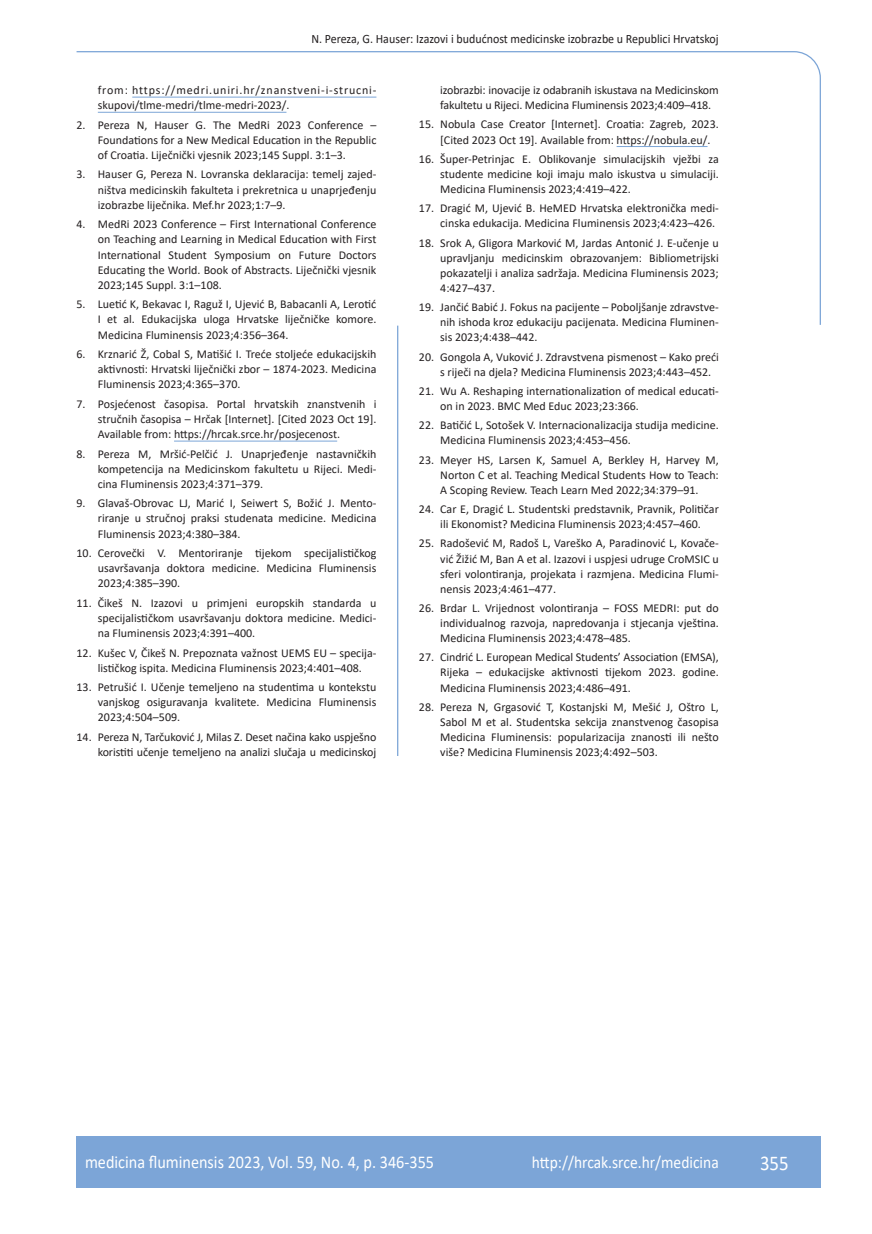
<style>
.page{position:relative;width:872px;height:1234px;background:#fff}
.page>*{position:absolute;margin:0;border:0;box-sizing:border-box;transform-origin:0 0}
.t1{font:21px "Calibri";color:#fff;scale:.9 1}
.t2{font:18px "Calibri";color:#fff;scale:.9 1}
.t3{font:17.25px "Calibri";color:#fff;scale:.9 1}
.glava{font:12.75px "Calibri";color:#231f20;scale:.94 1}
.literatura{font:12px/15.1px "Calibri";color:#231f20;text-align:justify}
.literatura-2{font:12px/15.1px "Calibri";letter-spacing:.055em;color:#231f20}
</style>
<div class="page">
<svg style="left:76px;top:51px;width:745px;height:275px"></svg>
<hr style="left:397px;top:325px;width:1px;height:430px;background:#7ca5d7">
<div style="left:77px;top:1135px;width:744px;height:51px;background:#7ca5d7"></div>
<hr style="left:132px;top:97px;width:244px;height:1px;background:#7ca5d7">
<hr style="left:98px;top:112px;width:188px;height:1px;background:#7ca5d7">
<hr style="left:174px;top:440px;width:163px;height:1px;background:#7ca5d7">
<hr style="left:616px;top:146px;width:91px;height:1px;background:#7ca5d7">
<p class="glava" style="left:311px;top:29px;width:435px">N. Pereza, G. Hauser: Izazovi i budućnost medicinske izobrazbe u Republici Hrvatskoj</p>
<p class="literatura-2" style="left:98px;top:82px;width:280px">from: https://medri.uniri.hr/znanstveni-i-strucni&shy;skupovi/tlme-medri/tlme-medri-2023/.</p>
<p class="literatura" style="left:98px;top:117px;width:280px;text-indent:-21px">2. Pereza N, Hauser G. The MedRi 2023 Conference – Foundations for a New Medical Education in the Republic of Croatia. Liječnički vjesnik 2023;145 Suppl. 3:1–3.</p>
<p class="literatura" style="left:98px;top:166px;width:280px;text-indent:-21px">3. Hauser G, Pereza N. Lovranska deklaracija: temelj zajed&shy;ništva medicinskih fakulteta i prekretnica u unaprjeđenju izobrazbe liječnika. Mef.hr 2023;1:7–9.</p>
<p class="literatura" style="left:98px;top:216px;width:280px;text-indent:-21px">4. MedRi 2023 Conference – First International Conference on Teaching and Learning in Medical Education with First International Student Symposium on Future Doctors Educating the World. Book of Abstracts. Liječnički vjesnik 2023;145 Suppl. 3:1–108.</p>
<p class="literatura" style="left:98px;top:296px;width:280px;text-indent:-21px">5. Luetić K, Bekavac I, Raguž I, Ujević B, Babacanli A, Lerotić I et al. Edukacijska uloga Hrvatske liječničke komore.<br>Medicina Fluminensis 2023;4:356–364.</p>
<p class="literatura" style="left:98px;top:346px;width:280px;text-indent:-21px">6. Krznarić Ž, Cobal S, Matišić I. Treće stoljeće edukacijskih aktivnosti: Hrvatski liječnički zbor – 1874-2023. Medicina Fluminensis 2023;4:365–370.</p>
<p class="literatura" style="left:98px;top:396px;width:280px;text-indent:-21px">7. Posjećenost časopisa. Portal hrvatskih znanstvenih i stručnih časopisa – Hrčak [Internet]. [Cited 2023 Oct 19].<br>Available from: https://hrcak.srce.hr/posjecenost.</p>
<p class="literatura" style="left:98px;top:445px;width:280px;text-indent:-21px">8. Pereza M, Mršić-Pelčić J. Unaprjeđenje nastavničkih kompetencija na Medicinskom fakultetu u Rijeci. Medi&shy;cina Fluminensis 2023;4:371–379.</p>
<p class="literatura" style="left:98px;top:495px;width:280px;text-indent:-21px">9. Glavaš-Obrovac LJ, Marić I, Seiwert S, Božić J. Mento&shy;riranje u stručnoj praksi studenata medicine. Medicina Fluminensis 2023;4:380–384.</p>
<p class="literatura" style="left:98px;top:545px;width:280px;text-indent:-21px">10. Cerovečki V. Mentoriranje tijekom specijalističkog usavršavanja doktora medicine. Medicina Fluminensis 2023;4:385–390.</p>
<p class="literatura" style="left:98px;top:594px;width:280px;text-indent:-21px">11. Čikeš N. Izazovi u primjeni europskih standarda u specijalističkom usavršavanju doktora medicine. Medici&shy;na Fluminensis 2023;4:391–400.</p>
<p class="literatura" style="left:77px;top:644px;width:301px;text-align:center">12. Kušec V, Čikeš N. Prepoznata važnost UEMS EU – specija&shy;lističkog ispita. Medicina Fluminensis 2023;4:401–408.</p>
<p class="literatura" style="left:98px;top:679px;width:280px;text-indent:-21px">13. Petrušić I. Učenje temeljeno na studentima u kontekstu vanjskog osiguravanja kvalitete. Medicina Fluminensis 2023;4:504–509.</p>
<p class="literatura" style="left:77px;top:728px;width:301px;text-align:right">14. Pereza N, Tarčuković J, Milas Z. Deset načina kako uspješno koristiti učenje temeljeno na analizi slučaja u medicinskoj</p>
<p class="literatura" style="left:440px;top:82px;width:280px">izobrazbi: inovacije iz odabranih iskustava na Medicinskom fakultetu u Rijeci. Medicina Fluminensis 2023;4:409–418.</p>
<p class="literatura" style="left:440px;top:117px;width:280px;text-indent:-21px">15. Nobula Case Creator [Internet]. Croatia: Zagreb, 2023. [Cited 2023 Oct 19]. Available from: https://nobula.eu/.</p>
<p class="literatura" style="left:440px;top:151px;width:280px;text-indent:-21px">16. Šuper-Petrinjac E. Oblikovanje simulacijskih vježbi za studente medicine koji imaju malo iskustva u simulaciji.<br>Medicina Fluminensis 2023;4:419–422.</p>
<p class="literatura" style="left:440px;top:200px;width:280px;text-indent:-21px">17. Dragić M, Ujević B. HeMED Hrvatska elektronička medi&shy;cinska edukacija. Medicina Fluminensis 2023;4:423–426.</p>
<p class="literatura" style="left:440px;top:235px;width:280px;text-indent:-21px">18. Srok A, Gligora Marković M, Jardas Antonić J. E-učenje u upravljanju medicinskim obrazovanjem: Bibliometrijski pokazatelji i analiza sadržaja. Medicina Fluminensis 2023; 4:427–437.</p>
<p class="literatura" style="left:440px;top:299px;width:280px;text-indent:-21px">19. Jančić Babić J. Fokus na pacijente – Poboljšanje zdravstve&shy;nih ishoda kroz edukaciju pacijenata. Medicina Fluminen&shy;sis 2023;4:438–442.</p>
<p class="literatura" style="left:440px;top:349px;width:280px;text-indent:-21px">20. Gongola A, Vuković J. Zdravstvena pismenost – Kako preći s riječi na djela? Medicina Fluminensis 2023;4:443–452.</p>
<p class="literatura" style="left:440px;top:383px;width:280px;text-indent:-21px">21. Wu A. Reshaping internationalization of medical educati&shy;on in 2023. BMC Med Educ 2023;23:366.</p>
<p class="literatura" style="left:440px;top:417px;width:280px;text-indent:-21px">22. Batičić L, Sotošek V. Internacionalizacija studija medicine.<br>Medicina Fluminensis 2023;4:453–456.</p>
<p class="literatura" style="left:440px;top:452px;width:280px;text-indent:-21px">23. Meyer HS, Larsen K, Samuel A, Berkley H, Harvey M, Norton C et al. Teaching Medical Students How to Teach:<br>A Scoping Review. Teach Learn Med 2022;34:379–91.</p>
<p class="literatura" style="left:419px;top:501px;width:301px;text-align:center">24. Car E, Dragić L. Studentski predstavnik, Pravnik, Političar ili Ekonomist? Medicina Fluminensis 2023;4:457–460.</p>
<p class="literatura" style="left:440px;top:535px;width:280px;text-indent:-21px">25. Radošević M, Radoš L, Vareško A, Paradinović L, Kovače&shy;vić Žižić M, Ban A et al. Izazovi i uspjesi udruge CroMSIC u sferi volontiranja, projekata i razmjena. Medicina Flumi&shy;nensis 2023;4:461–477.</p>
<p class="literatura" style="left:440px;top:600px;width:280px;text-indent:-21px">26. Brdar L. Vrijednost volontiranja – FOSS MEDRI: put do individualnog razvoja, napredovanja i stjecanja vještina.<br>Medicina Fluminensis 2023;4:478–485.</p>
<p class="literatura" style="left:440px;top:649px;width:280px;text-indent:-21px">27. Cindrić L. European Medical Students’ Association (EMSA), Rijeka – edukacijske aktivnosti tijekom 2023. godine.<br>Medicina Fluminensis 2023;4:486–491.</p>
<p class="literatura" style="left:440px;top:699px;width:280px;text-indent:-21px">28. Pereza N, Grgasović T, Kostanjski M, Mešić J, Oštro L, Sabol M et al. Studentska sekcija znanstvenog časopisa Medicina Fluminensis: popularizacija znanosti ili nešto više? Medicina Fluminensis 2023;4:492–503.</p>
<p class="t2" style="left:85px;top:1149px;width:389px">medicina fluminensis 2023, Vol. 59, No. 4, p. 346-355</p>
<p class="t3" style="left:532px;top:1150px;width:209px">http://hrcak.srce.hr/medicina</p>
<p class="t1" style="left:760px;top:1147px;width:33px">355</p>
</div>
